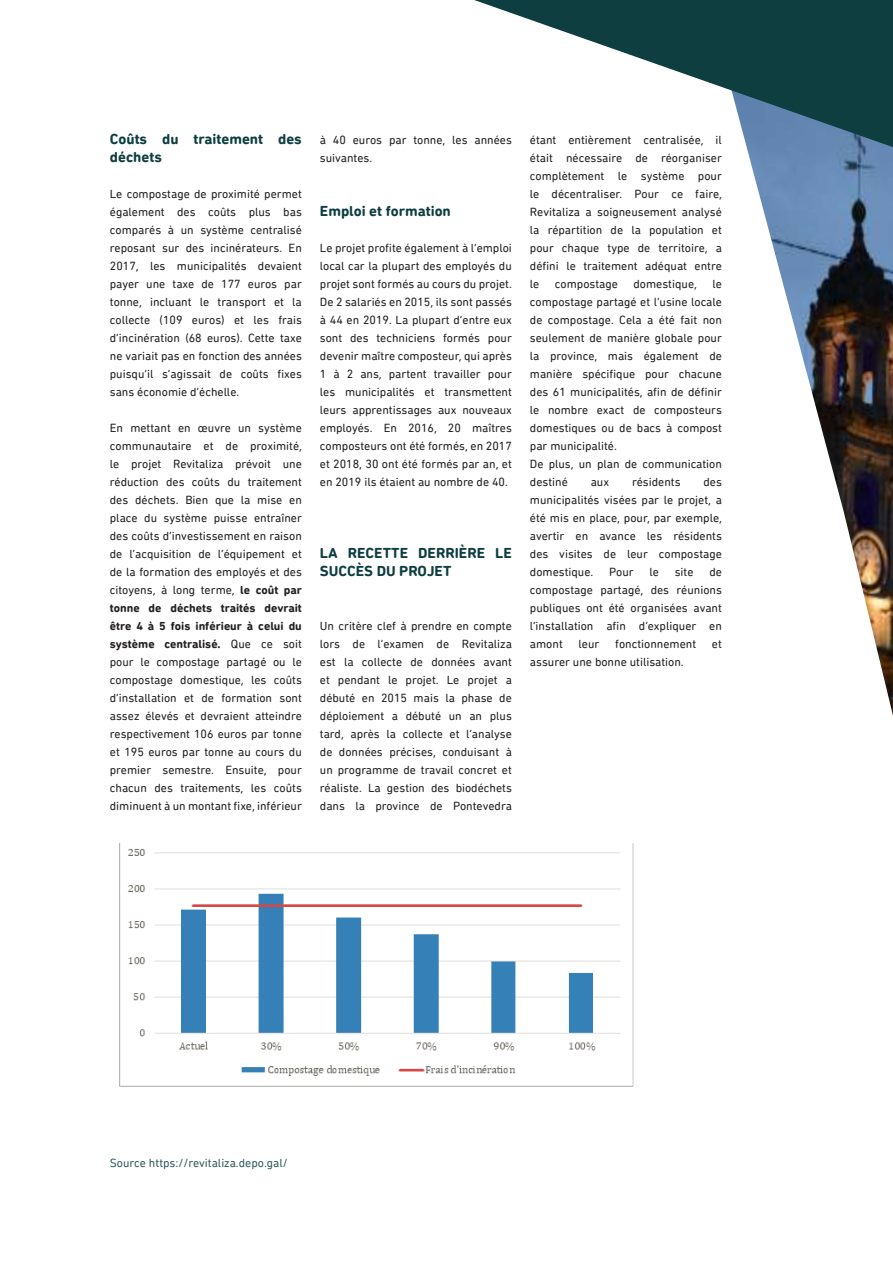
<style>
.page{position:relative;width:893px;height:1263px;background:#fff}
.page>*{position:absolute;margin:0;border:0;box-sizing:border-box;transform-origin:0 0}
.t1{font:700 15px/18px "DIN Next Rounded LT Pro";color:#0e3e40}
.t2{font:12px/18px "DIN Next Rounded LT Pro";color:#231f20;text-align:justify}
.t3{font:12px "DIN Next Rounded LT Pro";color:#355b5e}
.s1{font-weight:700}
</style>
<div class="page">
<img style="left:746px;top:147px;width:147px;height:569px">
<svg style="left:474px;top:0;width:419px;height:147px"></svg>
<img style="left:119px;top:843px;width:515px;height:244px">
<p class="t1" style="left:110px;top:130px;width:194px">Coûts du traitement des déchets</p>
<p class="t2" style="left:110px;top:185px;width:194px">Le compostage de proximité permet également des coûts plus bas comparés à un système centralisé reposant sur des incinérateurs. En 2017, les municipalités devaient payer une taxe de 177 euros par tonne, incluant le transport et la collecte (109 euros) et les frais d’incinération (68 euros). Cette taxe ne variait pas en fonction des années puisqu’il s’agissait de coûts fixes sans économie d’échelle.</p>
<p class="t2" style="left:110px;top:419px;width:194px">En mettant en œuvre un système communautaire et de proximité, le projet Revitaliza prévoit une réduction des coûts du traitement des déchets. Bien que la mise en place du système puisse entraîner des coûts d’investissement en raison de l’acquisition de l’équipement et de la formation des employés et des citoyens, à long terme, <span class="s1">le coût par tonne de déchets traités devrait être 4 à 5 fois inférieur à celui du système centralisé.</span> Que ce soit pour le compostage partagé ou le compostage domestique, les coûts d’installation et de formation sont assez élevés et devraient atteindre respectivement 106 euros par tonne et 195 euros par tonne au cours du premier semestre. Ensuite, pour chacun des traitements, les coûts diminuent à un montant fixe, inférieur</p>
<p class="t2" style="left:320px;top:131px;width:194px">à 40 euros par tonne, les années suivantes.</p>
<p class="t1" style="left:320px;top:202px;width:133px">Emploi et formation</p>
<p class="t2" style="left:320px;top:239px;width:194px">Le projet profite également à l’emploi local car la plupart des employés du projet sont formés au cours du projet.<br>De 2 salariés en 2015, ils sont passés à 44 en 2019. La plupart d’entre eux sont des techniciens formés pour devenir maître composteur, qui après 1 à 2 ans, partent travailler pour les municipalités et transmettent leurs apprentissages aux nouveaux employés. En 2016, 20 maîtres composteurs ont été formés, en 2017 et 2018, 30 ont été formés par an, et en 2019 ils étaient au nombre de 40.</p>
<p class="t1" style="left:320px;top:544px;width:194px">LA RECETTE DERRIÈRE LE<br>SUCCÈS DU PROJET</p>
<p class="t2" style="left:320px;top:617px;width:194px">Un critère clef à prendre en compte lors de l’examen de Revitaliza est la collecte de données avant et pendant le projet. Le projet a débuté en 2015 mais la phase de déploiement a débuté un an plus tard, après la collecte et l’analyse de données précises, conduisant à un programme de travail concret et réaliste. La gestion des biodéchets dans la province de Pontevedra</p>
<p class="t2" style="left:530px;top:131px;width:194px">étant entièrement centralisée, il était nécessaire de réorganiser complètement le système pour le décentraliser. Pour ce faire, Revitaliza a soigneusement analysé la répartition de la population et pour chaque type de territoire, a défini le traitement adéquat entre le</p>
<p class="t2" style="left:530px;top:275px;width:194px;text-align:left;text-indent:183px">le compostage partagé et l’usine locale de compostage. Cela a été fait non seulement de manière globale pour la province, mais également de manière spécifique pour chacune des 61 municipalités, afin de définir le nombre exact de composteurs domestiques ou de bacs à compost par municipalité.<br>De plus, un plan de communication destiné</p>
<p class="t2" style="left:555px;top:275px;width:65px">compostage</p>
<p class="t2" style="left:633px;top:275px;width:65px">domestique,</p>
<p class="t2" style="left:591px;top:473px;width:20px">aux</p>
<p class="t2" style="left:632px;top:473px;width:50px">résidents</p>
<p class="t2" style="left:530px;top:473px;width:194px;text-indent:174px">des municipalités visées par le projet, a été mis en place, pour, par exemple, avertir en avance les résidents des visites de leur compostage domestique.</p>
<p class="t2" style="left:530px;top:563px;width:194px;text-indent:179px">de compostage partagé, des réunions publiques ont été organisées avant l’installation afin d’expliquer en amont</p>
<p class="t2" style="left:609px;top:563px;width:26px">Pour</p>
<p class="t2" style="left:649px;top:563px;width:11px">le</p>
<p class="t2" style="left:675px;top:563px;width:20px">site</p>
<p class="t2" style="left:579px;top:635px;width:22px">leur</p>
<p class="t2" style="left:615px;top:635px;width:82px">fonctionnement</p>
<p class="t2" style="left:712px;top:635px;width:11px">et</p>
<p class="t2" style="left:530px;top:653px;width:155px">assurer une bonne utilisation.</p>
<p class="t3" style="left:110px;top:1156px;width:179px">Source https://revitaliza.depo.gal/</p>
</div>
